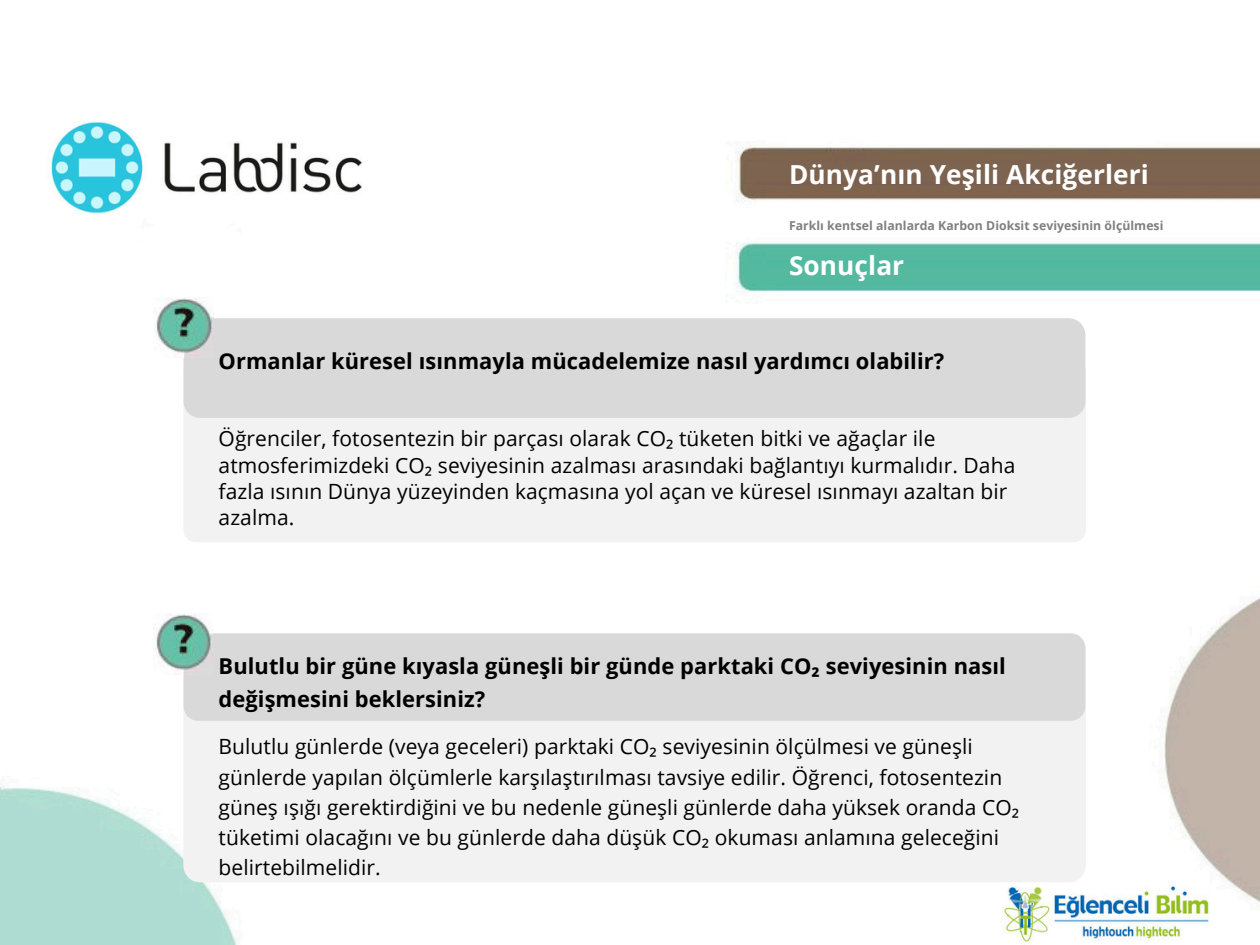
<style>
.page{position:relative;width:1260px;height:945px;background:#fff}
.page>*{position:absolute;margin:0;border:0;box-sizing:border-box;transform-origin:0 0}
.t1{font:700 26.25px "Open Sans";letter-spacing:.005em;color:#fff}
.t2{font:700 21.88px/32.9px "Open Sans";letter-spacing:.005em;color:#000}
.t3{font:21px/30.1px "Open Sans";letter-spacing:.005em;color:#000}
.t4{font:700 12.25px "Open Sans";letter-spacing:.005em;color:#7f7f7f}
.s1{font-family:"Noto Sans"}
</style>
<div class="page">
<img style="left:0;top:121px;width:1260px;height:824px">
<div style="left:183px;top:358px;width:903px;height:184px;background:#f2f2f2;border-radius:12px"></div>
<div style="left:184px;top:318px;width:901px;height:100px;background:#d9d9d9;border-radius:17px"></div>
<div style="left:183px;top:633px;width:903px;height:249px;background:#f2f2f2;border-radius:17px"></div>
<div style="left:184px;top:633px;width:901px;height:88px;background:#d9d9d9;border-radius:15px"></div>
<img style="left:154px;top:297px;width:59px;height:60px">
<img style="left:154px;top:614px;width:59px;height:60px">
<h3 class="t1" style="left:789px;top:156px;width:361px">Dünya’nın Yeşili Akciğerleri</h3>
<p class="t4" style="left:789px;top:217px;width:376px">Farklı kentsel alanlarda Karbon Dioksit seviyesinin ölçülmesi</p>
<p class="t1" style="left:789px;top:247px;width:117px">Sonuçlar</p>
<p class="t2" style="left:219px;top:344px;width:727px">Ormanlar küresel ısınmayla mücadelemize nasıl yardımcı olabilir?</p>
<h2 class="t3" style="left:219px;top:425px;width:798px;line-height:26.2px">Öğrenciler, fotosentezin bir parçası olarak CO<span class="s1">₂</span> tüketen bitki ve ağaçlar ile atmosferimizdeki CO<span class="s1">₂</span> seviyesinin azalması arasındaki bağlantıyı kurmalıdır. Daha fazla ısının Dünya yüzeyinden kaçmasına yol açan ve küresel ısınmayı azaltan bir azalma.</h2>
<h1 class="t2" style="left:219px;top:649px;width:789px">Bulutlu bir güne kıyasla güneşli bir günde parktaki CO<span class="s1">₂</span> seviyesinin nasıl değişmesini beklersiniz?</h1>
<p class="t3" style="left:219px;top:731px;width:802px">Bulutlu günlerde (veya geceleri) parktaki CO<span class="s1">₂</span> seviyesinin ölçülmesi ve güneşli günlerde yapılan ölçümlerle karşılaştırılması tavsiye edilir. Öğrenci, fotosentezin güneş ışığı gerektirdiğini ve bu nedenle güneşli günlerde daha yüksek oranda CO<span class="s1">₂ </span>tüketimi olacağını ve bu günlerde daha düşük CO<span class="s1">₂</span> okuması anlamına geleceğini belirtebilmelidir.</p>
</div>
